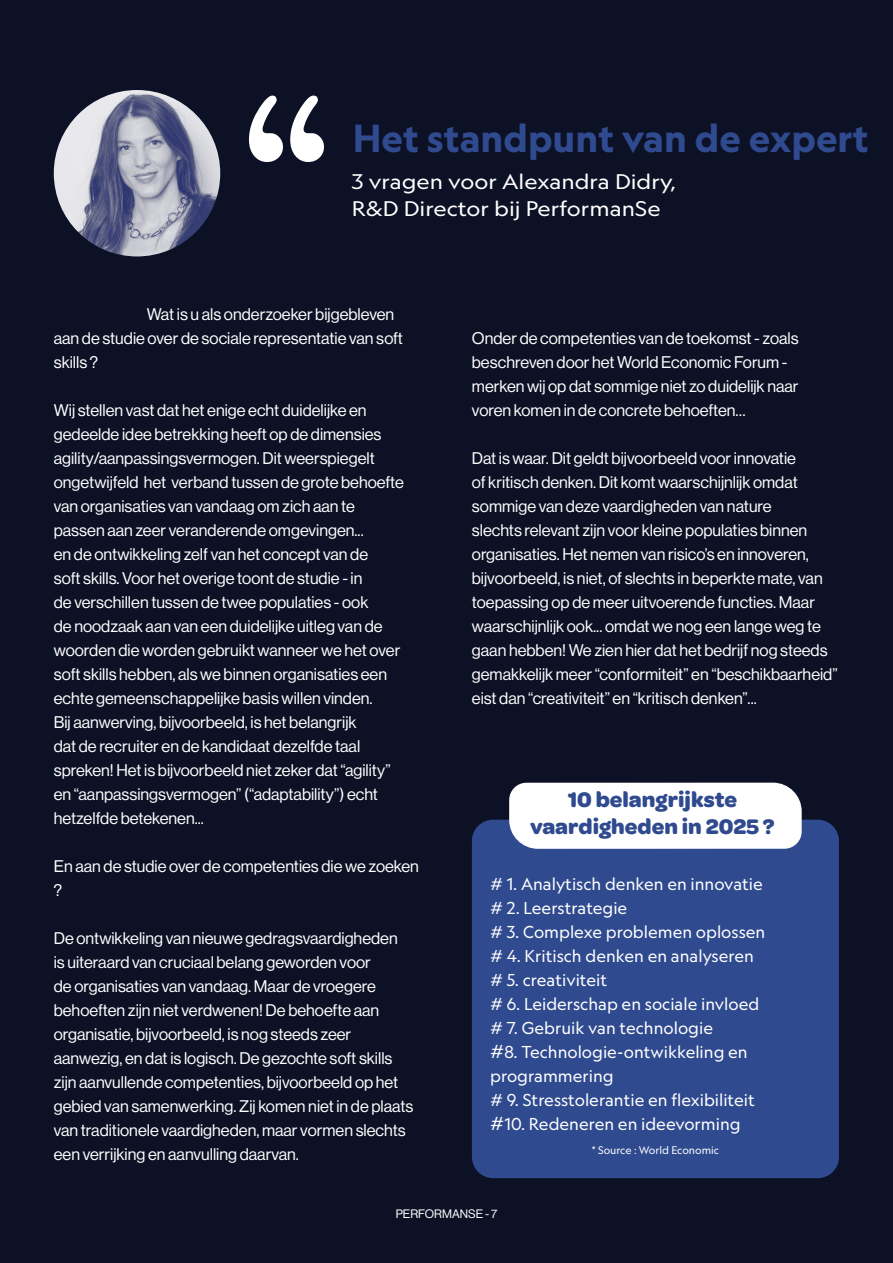
<style>
.page{position:relative;width:893px;height:1263px;background:#0d1125}
.page>*{position:absolute;margin:0;border:0;box-sizing:border-box;transform-origin:0 0}
.t1{font:700 37.5px "Geograph";color:#2f4a8f}
.Body_text{font:700 22.5px/27px "Omnes Pro";color:#2f4a8f;text-align:center}
.Body_text-2{font:20.25px "Geograph";color:#fff;scale:1.11 1}
.Body_text-3{font:16.5px/24px "N Haas Grotesk DS Pro 55 Rg";color:#fff}
.t2{font:16.5px/24px "Geograph";color:#fff}
.t3{font:12px "N Haas Grotesk DS Pro 55 Rg";color:#fff}
.t4{font:10.5px "Geograph";color:#fff}
.s1{font-size:18px}
</style>
<div class="page">
<div style="left:472px;top:820px;width:367px;height:358px;background:#2f4a8f;border-radius:21px"></div>
<div style="left:508px;top:782px;width:294px;height:67px;background:#fff"></div>
<img style="left:54px;top:90px;width:166px;height:166px;border-radius:83px">
<svg style="left:249px;top:96px;width:75px;height:66px"></svg>
<p class="t1" style="left:353px;top:114px;width:518px">Het standpunt van de expert</p>
<p class="Body_text-2" style="left:352px;top:169px;width:293px">3 vragen voor Alexandra Didry,</p>
<p class="Body_text-2" style="left:352px;top:196px;width:280px">R&amp;D Director bij PerformanSe</p>
<p class="Body_text-3" style="left:54px;top:301px;width:351px;text-indent:93px">Wat is u als onderzoeker bijgebleven aan de studie over de sociale representatie van soft skills ?</p>
<p class="Body_text-3" style="left:54px;top:397px;width:352px">Wij stellen vast dat het enige echt duidelijke en gedeelde idee betrekking heeft op de dimensies agility/aanpassingsvermogen. Dit weerspiegelt ongetwijfeld het verband tussen de grote behoefte van organisaties van vandaag om zich aan te passen aan zeer veranderende omgevingen...<br>en de ontwikkeling zelf van het concept van de<br>soft skills. Voor het overige toont de studie - in<br>de verschillen tussen de twee populaties - ook<br>de noodzaak aan van een duidelijke uitleg van de woorden die worden gebruikt wanneer we het over soft skills hebben, als we binnen organisaties een echte gemeenschappelijke basis willen vinden.<br>Bij aanwerving, bijvoorbeeld, is het belangrijk<br>dat de recruiter en de kandidaat dezelfde taal spreken! Het is bijvoorbeeld niet zeker dat “agility” en “aanpassingsvermogen” (“adaptability”) echt hetzelfde betekenen...</p>
<p class="Body_text-3" style="left:54px;top:853px;width:367px">En aan de studie over de competenties die we zoeken ?</p>
<p class="Body_text-3" style="left:54px;top:925px;width:361px">De ontwikkeling van nieuwe gedragsvaardigheden<br>is uiteraard van cruciaal belang geworden voor<br>de organisaties van vandaag. Maar de vroegere behoeften zijn niet verdwenen! De behoefte aan organisatie, bijvoorbeeld, is nog steeds zeer aanwezig, en dat is logisch. De gezochte soft skills zijn aanvullende competenties, bijvoorbeeld op het gebied van samenwerking. Zij komen niet in de plaats van traditionele vaardigheden, maar vormen slechts een verrijking en aanvulling daarvan.</p>
<p class="Body_text-3" style="left:472px;top:325px;width:328px">Onder de competenties van de toekomst - zoals beschreven door het World Economic Forum - merken wij op dat sommige niet zo duidelijk naar voren komen in de concrete behoeften…</p>
<p class="Body_text-3" style="left:472px;top:445px;width:367px">Dat is waar. Dit geldt bijvoorbeeld voor innovatie<br>of kritisch denken. Dit komt waarschijnlijk omdat sommige van deze vaardigheden van nature<br>slechts relevant zijn voor kleine populaties binnen organisaties. Het nemen van risico’s en innoveren, bijvoorbeeld, is niet, of slechts in beperkte mate, van toepassing op de meer uitvoerende functies. Maar waarschijnlijk ook... omdat we nog een lange weg te gaan hebben! We zien hier dat het bedrijf nog steeds gemakkelijk meer “conformiteit” en “beschikbaarheid” eist dan “creativiteit” en “kritisch denken”...</p>
<p class="Body_text" style="left:530px;top:785px;width:246px">10 belangrijkste vaardigheden in 2025 ?</p>
<p class="t2" style="left:490px;top:872px;width:277px"># 1. Analytisch denken en innovatie # 2. Leerstrategie<br># 3. Complexe problemen oplossen # 4. Kritisch denken en analyseren # 5. creativiteit<br># 6. Leiderschap en sociale invloed # 7. Gebruik van technologie<br><span class="s1">#</span>8. Technologie-ontwikkeling en programmering<br># 9. Stresstolerantie en flexibiliteit <span class="s1">#</span>10. Redeneren en ideevorming</p>
<p class="t4" style="left:592px;top:1144px;width:129px">* Source : World Economic</p>
<p class="t3" style="left:396px;top:1205px;width:103px">PERFORMANSE - 7</p>
</div>
